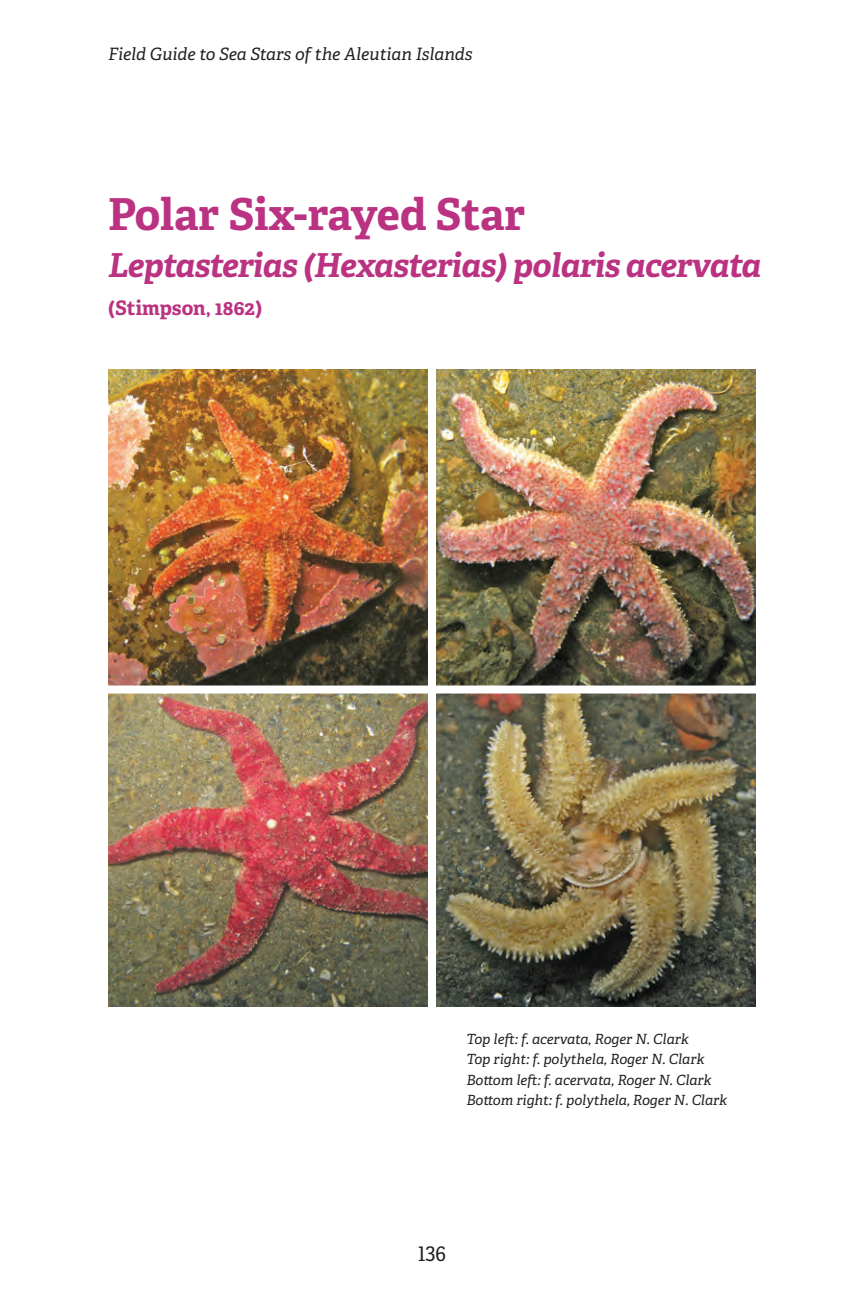
<style>
.page{position:relative;width:864px;height:1296px;background:#fff}
.page>*{position:absolute;margin:0;border:0;box-sizing:border-box;transform-origin:0 0}
.Forcipulatida_Common{font:700 44px "Adelle";letter-spacing:-.005em;color:#ba3281}
.Forcipulatida_Scient{font:italic 700 33px "Adelle";letter-spacing:-.02em;color:#ba3281}
.Forcipulatida_Scient-2{font:700 20px "Adelle";color:#ba3281}
.t1{font:20px "Adelle";color:#231f20}
.t2{font:italic 17px "Adelle";color:#231f20}
.Photo_credit{font:italic 14px "Adelle";color:#231f20}
</style>
<div class="page">
<img style="left:108px;top:370px;width:648px;height:316px">
<img style="left:108px;top:694px;width:320px;height:313px">
<img style="left:436px;top:694px;width:320px;height:313px">
<div style="left:428px;top:361px;width:8px;height:683px;background:#fff"></div>
<p class="t2" style="left:108px;top:42px;width:366px">Field Guide to Sea Stars of the Aleutian Islands</p>
<p class="Forcipulatida_Common" style="left:108px;top:183px;width:419px">Polar Six-rayed Star</p>
<p class="Forcipulatida_Scient" style="left:108px;top:241px;width:655px">Leptasterias (Hexasterias) polaris acervata</p>
<p class="Forcipulatida_Scient-2" style="left:108px;top:293px;width:156px">(Stimpson, 1862)</p>
<p class="Photo_credit" style="left:467px;top:1029px;width:224px">Top left: f. acervata, Roger N. Clark</p>
<p class="Photo_credit" style="left:467px;top:1049px;width:239px">Top right: f. polythela, Roger N. Clark</p>
<p class="Photo_credit" style="left:467px;top:1069px;width:247px">Bottom left: f. acervata, Roger N. Clark</p>
<p class="Photo_credit" style="left:467px;top:1089px;width:262px">Bottom right: f. polythela, Roger N. Clark</p>
<h3 class="t1" style="left:418px;top:1239px;width:29px">136</h3>
</div>
